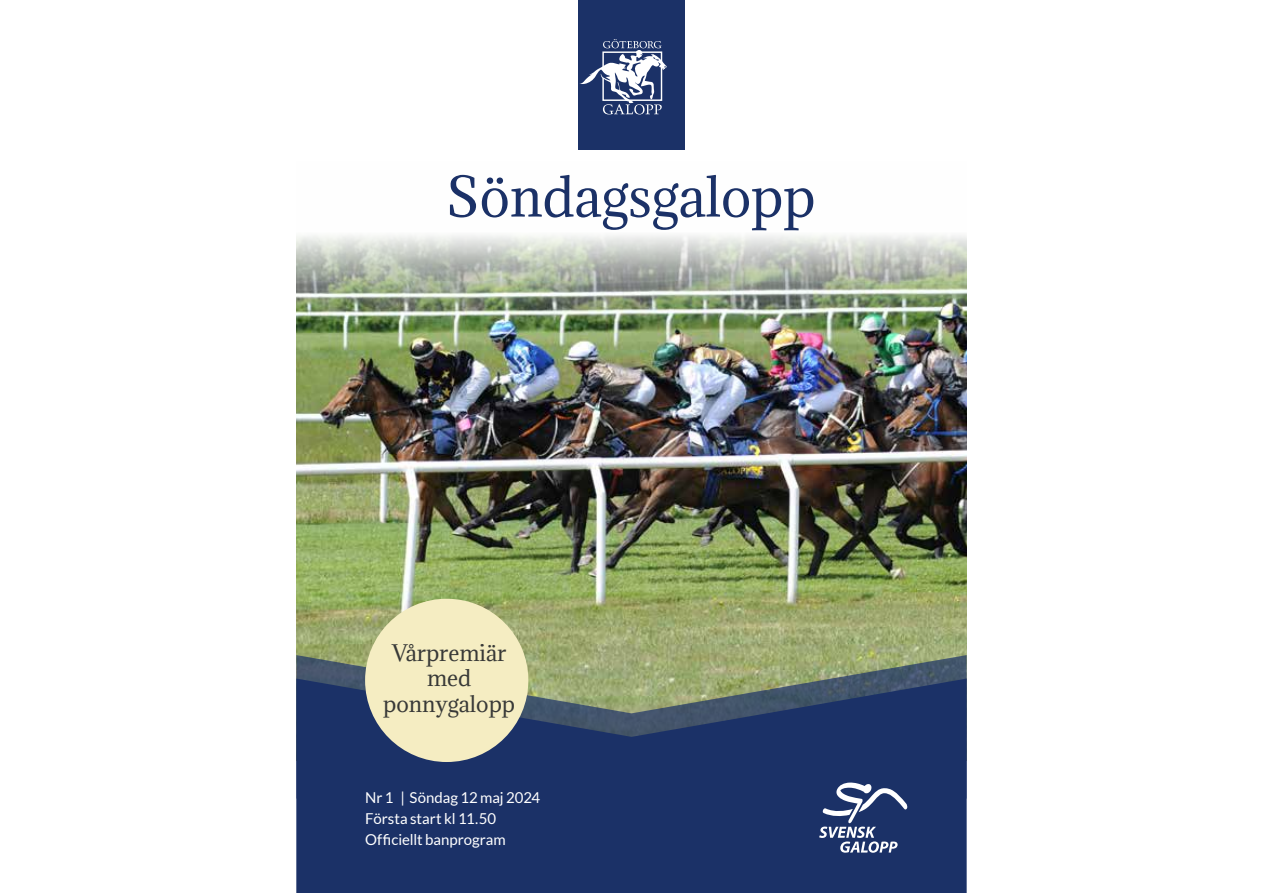
<style>
.page{position:relative;width:1263px;height:893px;background:#fff}
.page>*{position:absolute;margin:0;border:0;box-sizing:border-box;transform-origin:0 0}
.t1{font:51px "Adamina";color:#1b3167}
.t2{font:21px/25.2px "Adamina";color:#383937;text-align:center}
.t3{font:15px/21px "Lato";color:#fff}
</style>
<div class="page">
<img style="left:296px;top:235px;width:671px;height:420px">
<svg style="left:296px;top:655px;width:671px;height:24px;background:#8a9772"></svg>
<svg style="left:296px;top:679px;width:671px;height:214px;background:#243968"></svg>
<svg style="left:819px;top:782px;width:89px;height:71px"></svg>
<div style="left:578px;top:0;width:107px;height:149px;background:#1b3167"></div>
<svg style="left:579px;top:39px;width:88px;height:75px"></svg>
<div style="left:365px;top:599px;width:163px;height:163px;background:#f5edc2;border-radius:50%"></div>
<h1 class="t1" style="left:446px;top:162px;width:371px">Söndagsgalopp</h1>
<h2 class="t2" style="left:383px;top:640px;width:133px">Vårpremiär med ponnygalopp</h2>
<p class="t3" style="left:365px;top:787px;width:177px">Nr 1 | Söndag 12 maj 2024<br>Första start kl 11.50<br>Officiellt banprogram</p>
</div>
